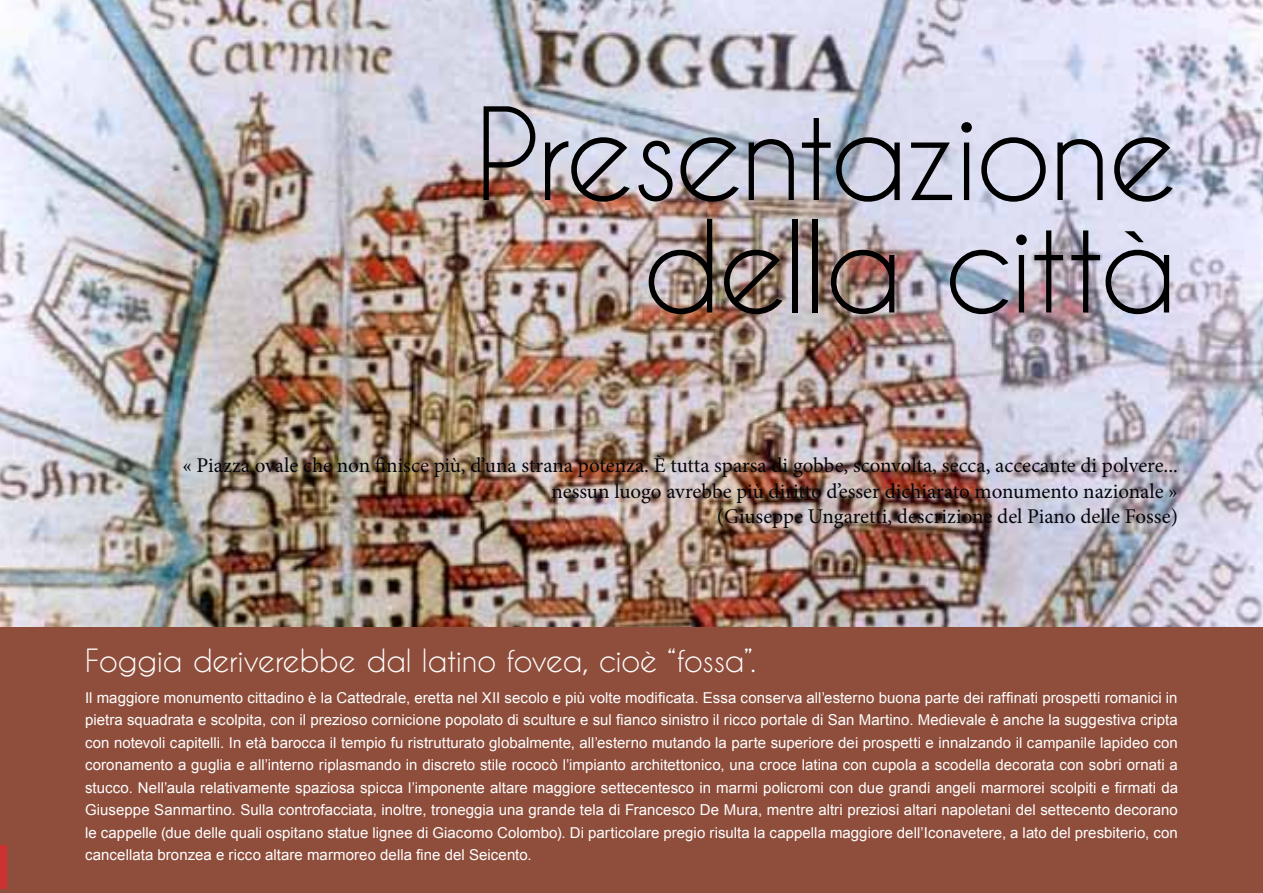
<style>
.page{position:relative;width:1263px;height:893px;background:#fff}
.page>*{position:absolute;margin:0;border:0;box-sizing:border-box;transform-origin:0 0}
.t1{font:120px/112.5px "Caviar Dreams";letter-spacing:-.035em;color:#000;text-align:right}
.t2{font:30px "Caviar Dreams";letter-spacing:-.015em;color:#fff}
.t3{font:21px/25.2px "Minion Pro";color:#03050b;text-align:right}
.t4{font:15px/22.5px "Arial";letter-spacing:.005em;color:#fff;text-align:justify}
</style>
<div class="page">
<img style="left:0;top:0;width:1263px;height:627px">
<div style="left:0;top:627px;width:1263px;height:266px;background:#8f4e3c"></div>
<div style="left:0;top:845px;width:6px;height:44px;background:#cd3231"></div>
<h1 class="t1" style="left:475px;top:96px;width:705px">Presentazione della città</h1>
<p class="t3" style="left:183px;top:453px;width:997px">« Piazza ovale che non finisce più, d’una strana potenza. È tutta sparsa di gobbe, sconvolta, secca, accecante di polvere... nessun luogo avrebbe più diritto d’esser dichiarato monumento nazionale »<br>(Giuseppe Ungaretti, descrizione del Piano delle Fosse)</p>
<h2 class="t2" style="left:85px;top:642px;width:672px">Foggia deriverebbe dal latino fovea, cioè “fossa”.</h2>
<p class="t4" style="left:85px;top:687px;width:1094px">Il maggiore monumento cittadino è la Cattedrale, eretta nel XII secolo e più volte modificata. Essa conserva all’esterno buona parte dei raffinati prospetti romanici in pietra squadrata e scolpita, con il prezioso cornicione popolato di sculture e sul fianco sinistro il ricco portale di San Martino. Medievale è anche la suggestiva cripta con notevoli capitelli. In età barocca il tempio fu ristrutturato globalmente, all’esterno mutando la parte superiore dei prospetti e innalzando il campanile lapideo con coronamento a guglia e all’interno riplasmando in discreto stile rococò l’impianto architettonico, una croce latina con cupola a scodella decorata con sobri ornati a stucco. Nell’aula relativamente spaziosa spicca l’imponente altare maggiore settecentesco in marmi policromi con due grandi angeli marmorei scolpiti e firmati da Giuseppe Sanmartino. Sulla controfacciata, inoltre, troneggia una grande tela di Francesco De Mura, mentre altri preziosi altari napoletani del settecento decorano le cappelle (due delle quali ospitano statue lignee di Giacomo Colombo). Di particolare pregio risulta la cappella maggiore dell’Iconavetere, a lato del presbiterio, con cancellata bronzea e ricco altare marmoreo della fine del Seicento.</p>
</div>
